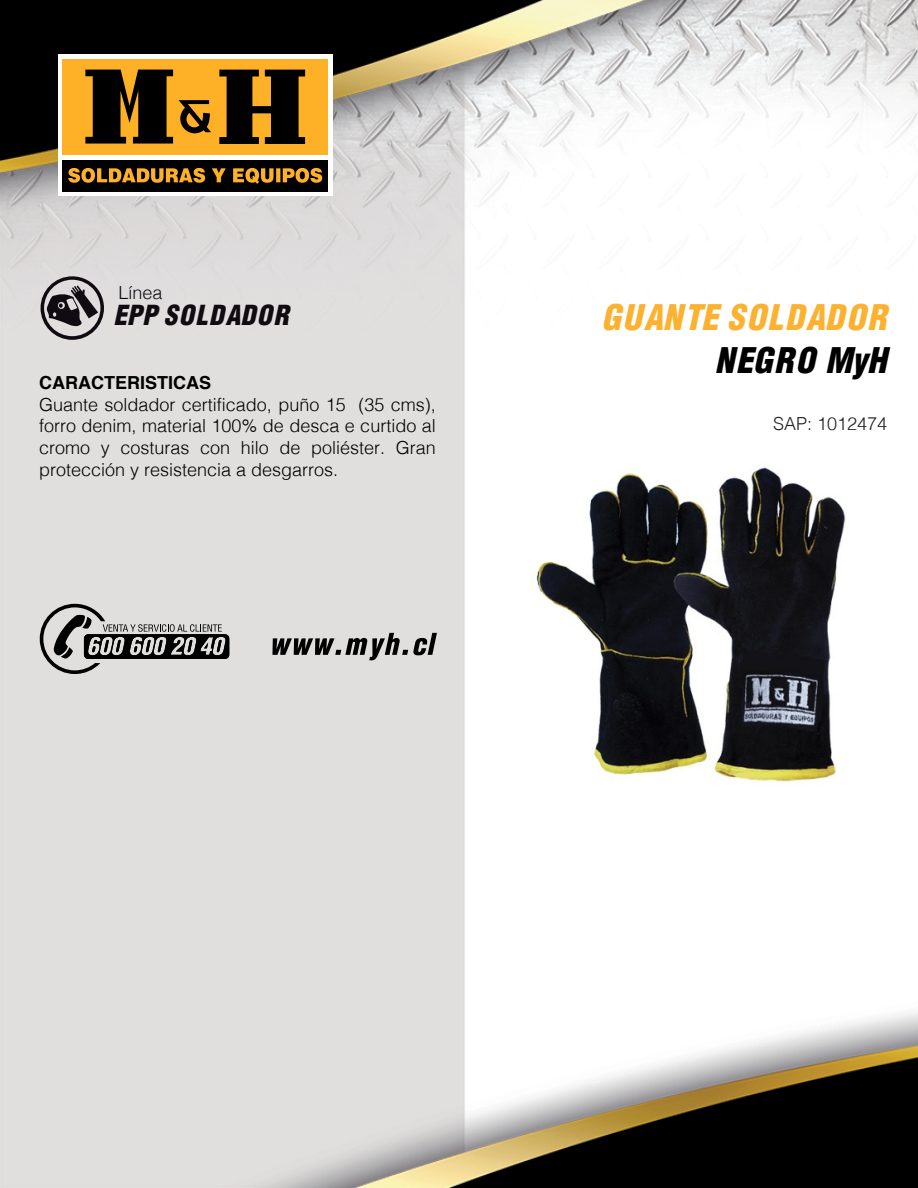
<style>
.page{position:relative;width:918px;height:1188px;background:#fff}
.page>*{position:absolute;margin:0;border:0;box-sizing:border-box;transform-origin:0 0}
.t1{font:italic 900 34.5px "Switzerland Cond";color:#fcb230}
.t2{font:italic 900 34.5px "Switzerland Cond";color:#000}
.t3{font:italic 900 27px "Switzerland Cond";color:#0f0b11}
.t4{font:300 18px/21.6px "Helvetica";color:#000;text-align:justify}
.t5{font:700 18px "Helvetica";color:#000}
.t6{font:300 18px "Helvetica";color:#231f20}
.t7{font:300 18px "Helvetica";color:#0f0b11}
</style>
<div class="page">
<img style="left:0;top:0;width:918px;height:1188px">
<div style="left:58px;top:54px;width:274px;height:142px;background:#fff"></div>
<div style="left:62px;top:160px;width:266px;height:31px;background:#000"></div>
<svg style="left:68px;top:168px;width:254px;height:16px"></svg>
<div style="left:62px;top:59px;width:266px;height:95px;background:#feb127"></div>
<svg style="left:85px;top:70px;width:88px;height:74px"></svg>
<svg style="left:219px;top:70px;width:86px;height:74px"></svg>
<svg style="left:179px;top:100px;width:32px;height:33px"></svg>
<svg style="left:40px;top:604px;width:189px;height:70px;background:#9f9f9e"></svg>
<svg style="left:272px;top:633px;width:165px;height:27px;background:#929191"></svg>
<svg style="left:41px;top:276px;width:63px;height:64px;background:#898689"></svg>
<img style="left:486px;top:443px;width:412px;height:363px">
<p class="t7" style="left:118px;top:278px;width:46px">Línea</p>
<h2 class="t3" style="left:113px;top:298px;width:178px">EPP SOLDADOR</h2>
<p class="t5" style="left:39px;top:368px;width:173px">CARACTERISTICAS</p>
<p class="t4" style="left:39px;top:392px;width:398px">Guante soldador certificado, puño 15 (35 cms), forro denim, material 100% de desca e curtido al cromo y costuras con hilo de poliéster. Gran protección y resistencia a desgarros.</p>
<h1 class="t1" style="left:602px;top:296px;width:288px">GUANTE SOLDADOR</h1>
<h1 class="t2" style="left:715px;top:339px;width:175px">NEGRO MyH</h1>
<p class="t6" style="left:773px;top:408px;width:116px">SAP: 1012474</p>
</div>
